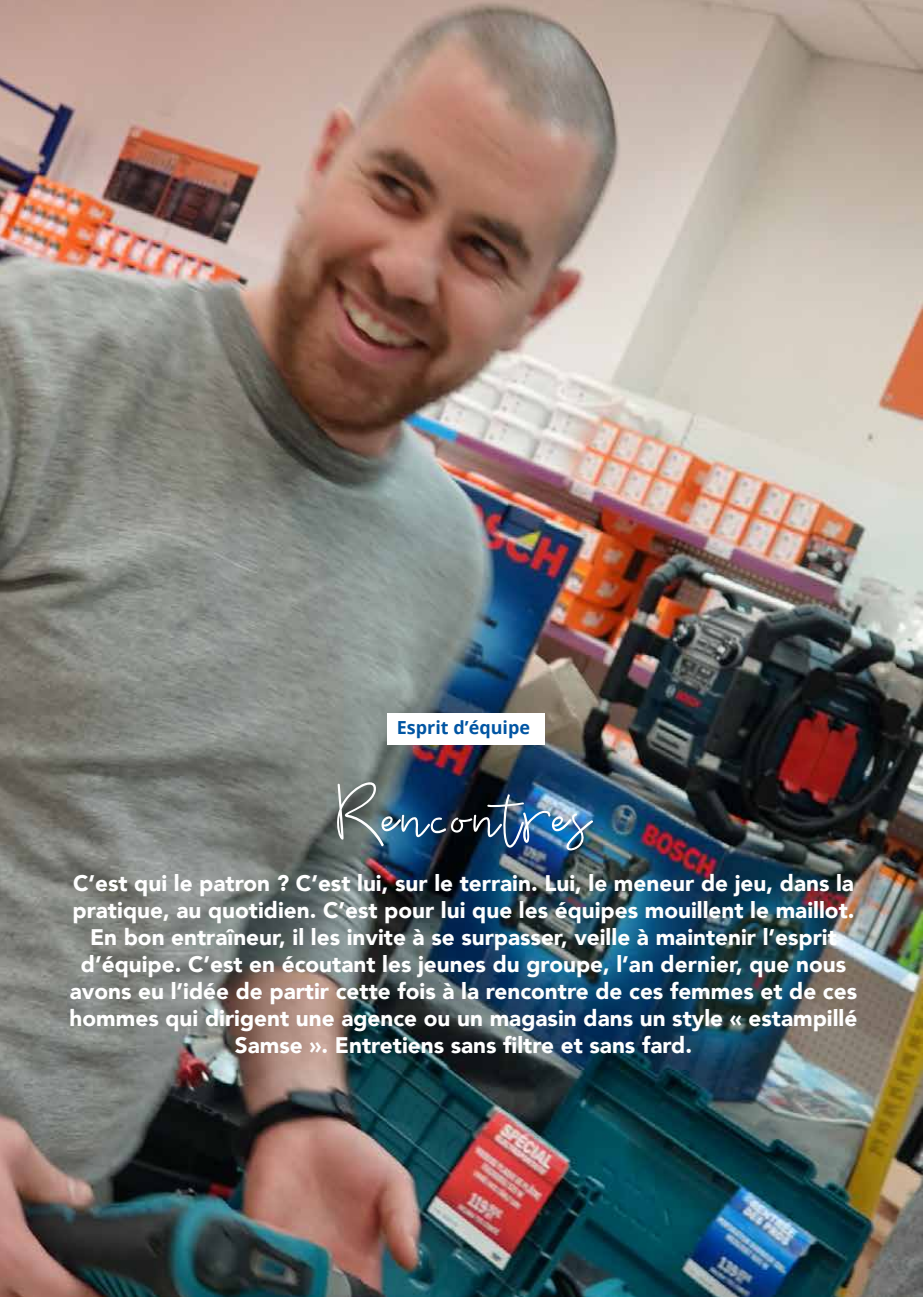
<style>
.page{position:relative;width:923px;height:1297px;background:#fff}
.page>*{position:absolute;margin:0;border:0;box-sizing:border-box;transform-origin:0 0}
.t1{font:72px "Budayut";letter-spacing:.04em;color:#fff}
.t2{font:900 22.5px/27px "Avenir";color:#fff;text-align:center}
.t3{font:700 18px "Open Sans";color:#0055a3}
</style>
<div class="page">
<img style="left:0;top:0;width:923px;height:1297px">
<div style="left:387px;top:713px;width:157px;height:32px;background:#fff"></div>
<p class="t3" style="left:397px;top:715px;width:135px">Esprit d’équipe</p>
<h1 class="t1" style="left:337px;top:767px;width:254px">Rencontres</h1>
<p class="t2" style="left:70px;top:869px;width:789px">C’est qui le patron ? C’est lui, sur le terrain. Lui, le meneur de jeu, dans la pratique, au quotidien. C’est pour lui que les équipes mouillent le maillot.<br>En bon entraîneur, il les invite à se surpasser, veille à maintenir l’esprit d’équipe. C’est en écoutant les jeunes du groupe, l’an dernier, que nous avons eu l’idée de partir cette fois à la rencontre de ces femmes et de ces hommes qui dirigent une agence ou un magasin dans un style « estampillé Samse ». Entretiens sans filtre et sans fard.</p>
</div>
